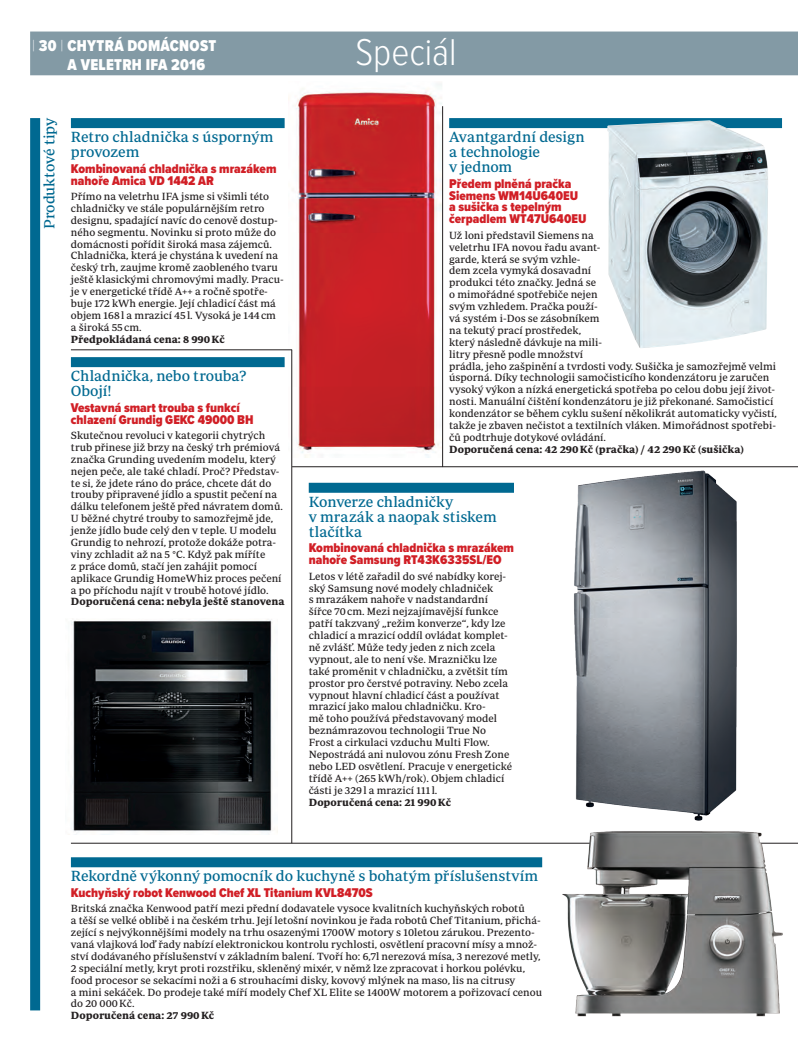
<style>
.page{position:relative;width:798px;height:1053px;background:#fff}
.page>*{position:absolute;margin:0;border:0;box-sizing:border-box;transform-origin:0 0}
.t1{font:300 38.62px "Proxima Nova Cond";color:#fff}
.t2{font:900 16.25px/18.8px "Proxima Nova Cond";letter-spacing:.02em;color:#fff;scale:.96 1}
.t3{font:15px/15px "Periodico Text";letter-spacing:-.005em;color:#006991}
.t4{font:900 13.12px/11.9px "Proxima Nova Cond";color:#d11f26}
.t5{font:10.62px/11.9px "Periodico Text";color:#231f20}
.t6{font:700 10.62px "Periodico Text";color:#231f20}
.s1{font-weight:100}
</style>
<div class="page">
<div style="left:30px;top:32px;width:767px;height:43px;background:#839aa5"></div>
<img style="left:288px;top:84px;width:156px;height:373px">
<hr style="left:292px;top:466px;width:505px;height:1px;background:#231f20">
<hr style="left:71px;top:349px;width:221px;height:1px;background:#231f20">
<img style="left:550px;top:466px;width:212px;height:355px">
<div style="left:71px;top:357px;width:213px;height:10px;background:#006991"></div>
<div style="left:30px;top:118px;width:10px;height:892px;background:#006991"></div>
<div style="left:71px;top:118px;width:213px;height:10px;background:#006991"></div>
<hr style="left:291px;top:350px;width:1px;height:493px;background:#231f20">
<hr style="left:442px;top:106px;width:1px;height:361px;background:#231f20">
<hr style="left:71px;top:842px;width:726px;height:1px;background:#231f20">
<div style="left:449px;top:118px;width:332px;height:10px;background:#006991"></div>
<img style="left:71px;top:619px;width:201px;height:213px">
<img style="left:550px;top:831px;width:237px;height:186px">
<img style="left:607px;top:120px;width:160px;height:228px">
<div style="left:71px;top:857px;width:471px;height:10px;background:#006991"></div>
<div style="left:308px;top:482px;width:206px;height:10px;background:#006991"></div>
<h2 class="t2" style="left:67px;top:37px;width:156px;text-indent:-35px"><span class="s1">|</span> 30 <span class="s1">|</span> CHYTRÁ DOMÁCNOST<br>A VELETRH IFA 2016</h2>
<h1 class="t1" style="left:355px;top:29px;width:103px">Speciál</h1>
<h3 class="t3" style="left:41px;top:229px;width:113px;rotate:-90deg">Produktové tipy</h3>
<h3 class="t3" style="left:71px;top:129px;width:204px">Retro chladnička s úsporným provozem</h3>
<p class="t4" style="left:71px;top:163px;width:207px">Kombinovaná chladnička s mrazákem nahoře Amica VD 1442 AR</p>
<p class="t5" style="left:71px;top:190px;width:214px">Přímo na veletrhu IFA jsme si všimli této chladničky ve stále populárnějším retro designu, spadající navíc do cenově dostup&shy;ného segmentu. Novinku si proto může do domácnosti pořídit široká masa zájemců.<br>Chladnička, která je chystána k uvedení na český trh, zaujme kromě zaobleného tvaru ještě klasickými chromovými madly. Pracu&shy;je v energetické třídě A++ a ročně spotře&shy;buje 172 kWh energie. Její chladicí část má objem 168l a mrazicí 45l. Vysoká je 144cm a široká 55cm.</p>
<p class="t6" style="left:71px;top:333px;width:155px">Předpokládaná cena: 8 990Kč</p>
<h3 class="t3" style="left:71px;top:368px;width:177px">Chladnička, nebo trouba?<br>Obojí!</h3>
<p class="t4" style="left:71px;top:402px;width:184px">Vestavná smart trouba s funkcí chlazení Grundig GEKC 49000 BH</p>
<p class="t5" style="left:71px;top:429px;width:213px">Skutečnou revoluci v kategorii chytrých trub přinese již brzy na český trh prémiová značka Grunding uvedením modelu, který nejen peče, ale také chladí. Proč? Představ&shy;te si, že jdete ráno do práce, chcete dát do trouby připravené jídlo a spustit pečení na dálku telefonem ještě před návratem domů.<br>U běžné chytré trouby to samozřejmě jde, jenže jídlo bude celý den v teple. U modelu Grundig to nehrozí, protože dokáže potra&shy;viny zchladit až na 5 °C. Když pak míříte<br>z práce domů, stačí jen zahájit pomocí aplikace Grundig HomeWhiz proces pečení a po příchodu najít v troubě hotové jídlo.</p>
<p class="t6" style="left:71px;top:595px;width:215px">Doporučená cena: nebyla ještě stanovena</p>
<h3 class="t3" style="left:449px;top:129px;width:137px">Avantgardní design a technologie<br>v jednom</h3>
<p class="t4" style="left:449px;top:178px;width:139px">Předem plněná pračka<br>Siemens WM14U640EU a sušička s tepelným čerpadlem WT47U640EU</p>
<p class="t5" style="left:449px;top:229px;width:329px">Už loni představil Siemens na<br>veletrhu IFA novou řadu avant-<br>garde, která se svým vzhle-<br>dem zcela vymyká dosavadní<br>produkci této značky. Jedná se<br>o mimořádné spotřebiče nejen<br>svým vzhledem. Pračka použí-<br>vá systém i-Dos se zásobníkem<br>na tekutý prací prostředek,<br>který následně dávkuje na mili-<br>litry přesně podle množství<br>prádla, jeho zašpinění a tvrdosti vody. Sušička je samozřejmě velmi úsporná. Díky technologii samočisticího kondenzátoru je zaručen vysoký výkon a nízká energetická spotřeba po celou dobu její život&shy;nosti. Manuální čištění kondenzátoru je již překonané. Samočisticí kondenzátor se během cyklu sušení několikrát automaticky vyčistí, takže je zbaven nečistot a textilních vláken. Mimořádnost spotřebi&shy;čů podtrhuje dotykové ovládání.</p>
<p class="t6" style="left:449px;top:443px;width:296px">Doporučená cena: 42 290Kč (pračka) / 42 290Kč (sušička)</p>
<h3 class="t3" style="left:308px;top:494px;width:189px">Konverze chladničky<br>v mrazák a naopak stiskem tlačítka</h3>
<p class="t4" style="left:308px;top:543px;width:207px">Kombinovaná chladnička s mrazákem nahoře Samsung RT43K6335SL/EO</p>
<p class="t5" style="left:308px;top:570px;width:205px">Letos v létě zařadil do své nabídky korej&shy;ský Samsung nové modely chladniček<br>s mrazákem nahoře v nadstandardní šířce 70cm. Mezi nejzajímavější funkce patří takzvaný „režim konverze“, kdy lze chladicí a mrazicí oddíl ovládat komplet&shy;ně zvlášť. Může tedy jeden z nich zcela vypnout, ale to není vše. Mrazničku lze také proměnit v chladničku, a zvětšit tím prostor pro čerstvé potraviny. Nebo zcela vypnout hlavní chladicí část a používat mrazicí jako malou chladničku. Kro-<br>mě toho používá představovaný model beznámrazovou technologii True No Frost a cirkulaci vzduchu Multi Flow.<br>Nepostrádá ani nulovou zónu Fresh Zone nebo LED osvětlení. Pracuje v energetické třídě A++ (265 kWh/rok). Objem chladicí části je 329l a mrazicí 111 l.</p>
<p class="t6" style="left:308px;top:795px;width:144px">Doporučená cena: 21 990Kč</p>
<h3 class="t3" style="left:71px;top:868px;width:469px">Rekordně výkonný pomocník do kuchyně s bohatým příslušenstvím</h3>
<p class="t4" style="left:71px;top:887px;width:303px">Kuchyňský robot Kenwood Chef XL Titanium KVL8470S</p>
<p class="t5" style="left:71px;top:902px;width:472px">Britská značka Kenwood patří mezi přední dodavatele vysoce kvalitních kuchyňských robotů<br>a těší se velké oblibě i na českém trhu. Její letošní novinkou je řada robotů Chef Titanium, přichá&shy;zející s nejvýkonnějšími modely na trhu osazenými 1700W motory s 10letou zárukou. Prezento&shy;vaná vlajková loď řady nabízí elektronickou kontrolu rychlosti, osvětlení pracovní mísy a množ&shy;ství dodávaného příslušenství v základním balení. Tvoří ho: 6,7l nerezová mísa, 3 nerezové metly, 2 speciální metly, kryt proti rozstřiku, skleněný mixér, v němž lze zpracovat i horkou polévku, food procesor se sekacími noži a 6 strouhacími disky, kovový mlýnek na maso, lis na citrusy<br>a mini sekáček. Do prodeje také míří modely Chef XL Elite se 1400W motorem a pořizovací cenou do 20 000Kč.</p>
<p class="t6" style="left:71px;top:1009px;width:145px">Doporučená cena: 27 990Kč</p>
</div>
